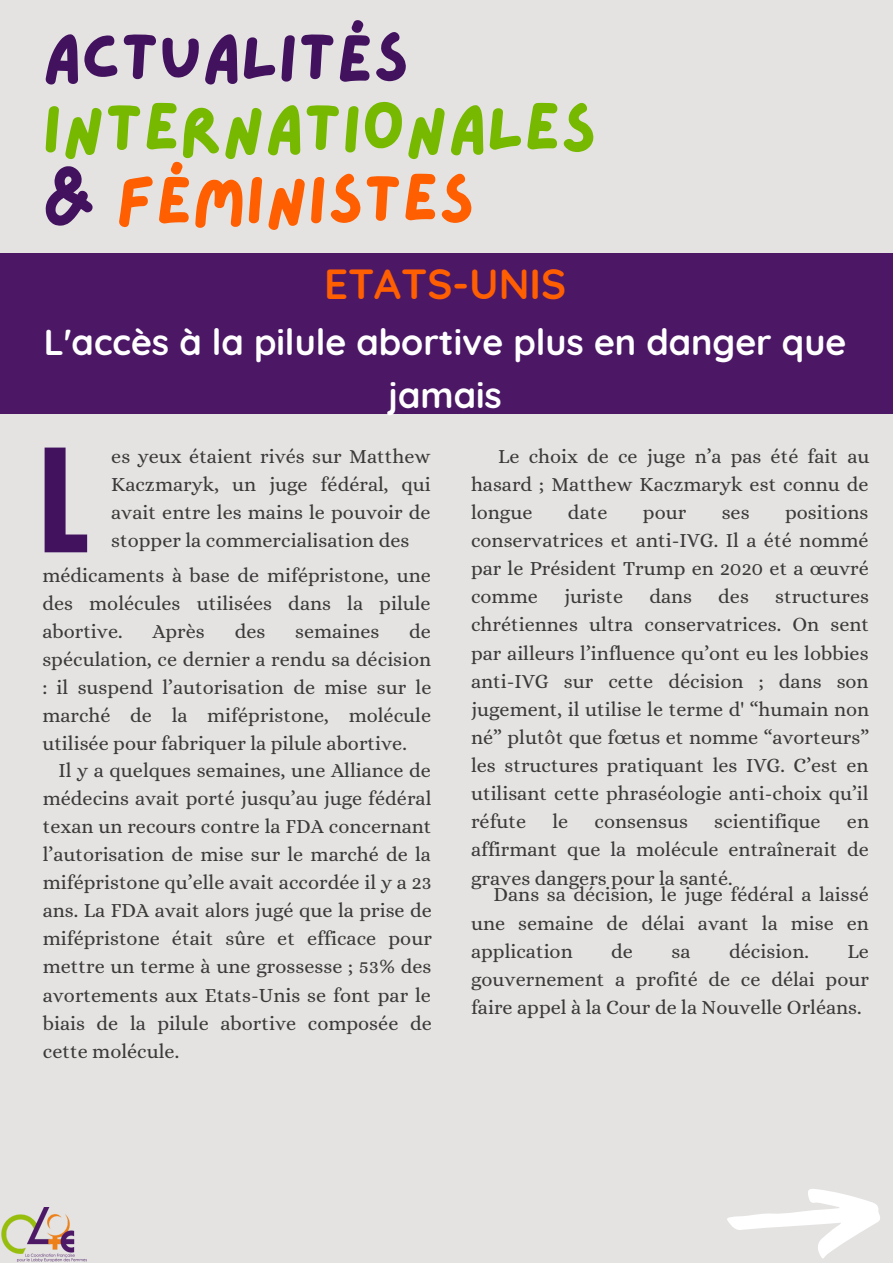
<style>
.page{position:relative;width:893px;height:1264px;background:#fff}
.page>*{position:absolute;margin:0;border:0;box-sizing:border-box;transform-origin:0 0}
.t1{font:121.95px "Anton";color:#43125f}
.t2{font:67.5px/70.8px "Lazydog";letter-spacing:-.005em;color:#76b900}
.t3{font:67.5px "Lazydog";letter-spacing:-.005em;color:#43125f}
.t4{font:700 42px "Quicksand";color:#ff5f00}
.t5{font:700 36px/52.8px "Quicksand";color:#fff;text-align:center}
.t6{font:20.1px/28px "Alice";color:#3b3939;text-align:justify}
.s1{color:#43125f}
.s2{color:#ff5f00}
</style>
<div class="page">
<div style="left:0;top:0;width:892px;height:1262px;background:#e4e3e2"></div>
<img style="left:1px;top:1207px;width:86px;height:54px">
<div style="left:0;top:253px;width:892px;height:161px;background:#4c1866"></div>
<svg style="left:727px;top:1189px;width:153px;height:69px"></svg>
<h2 class="t3" style="left:42px;top:24px;width:368px">ACTUALITÉS</h2>
<h2 class="t2" style="left:42px;top:95px;width:556px">INTERNATIONALES <span class="s1">&amp;</span> <span class="s2">FÉMINISTES</span></h2>
<h3 class="t4" style="left:324px;top:257px;width:244px">ETATS-UNIS</h3>
<h3 class="t5" style="left:44px;top:315px;width:804px">L'accès à la pilule abortive plus en danger que jamais</h3>
<p class="t6" style="left:471px;top:442px;width:400px;text-indent:27px">Le choix de ce juge n’a pas été fait au hasard ; Matthew Kaczmaryk est connu de longue</p>
<h1 class="t1" style="left:40px;top:413px;width:50px">L</h1>
<p class="t6" style="left:111px;top:442px;width:321px">es yeux étaient rivés sur Matthew Kaczmaryk, un juge fédéral, qui avait entre les mains le pouvoir de</p>
<p class="t6" style="left:568px;top:498px;width:41px">date</p>
<p class="t6" style="left:643px;top:498px;width:45px">pour</p>
<p class="t6" style="left:721px;top:498px;width:29px">ses</p>
<p class="t6" style="left:471px;top:498px;width:399px;text-indent:314px">positions conservatrices et anti-IVG. Il a été nommé par le Président Trump en 2020 et a œuvré comme</p>
<p class="t6" style="left:111px;top:526px;width:300px">stopper la commercialisation des</p>
<p class="t6" style="left:42px;top:561px;width:390px">médicaments à base de mifépristone, une des molécules utilisées dans la pilule abortive.</p>
<p class="t6" style="left:564px;top:582px;width:61px">juriste</p>
<p class="t6" style="left:649px;top:582px;width:44px">dans</p>
<p class="t6" style="left:718px;top:582px;width:32px">des</p>
<p class="t6" style="left:471px;top:582px;width:399px;text-indent:304px">structures chrétiennes ultra conservatrices. On sent par ailleurs l’influence qu’ont eu les lobbies anti-IVG sur cette décision ; dans son jugement, il utilise le terme d' “humain non né” plutôt que fœtus et nomme “avorteurs” les structures pratiquant les IVG. C’est en utilisant cette phraséologie anti-choix qu’il réfute</p>
<p class="t6" style="left:42px;top:617px;width:390px;text-indent:367px">de spéculation, ce dernier a rendu sa décision : il suspend l’autorisation de mise sur le marché de la mifépristone, molécule utilisée pour fabriquer la pilule abortive.</p>
<p class="t6" style="left:152px;top:617px;width:54px">Après</p>
<p class="t6" style="left:235px;top:617px;width:32px">des</p>
<p class="t6" style="left:295px;top:617px;width:86px">semaines</p>
<p class="t6" style="left:43px;top:755px;width:390px;text-indent:16px">Il y a quelques semaines, une Alliance de médecins avait porté jusqu’au juge fédéral texan un recours contre la FDA concernant l’autorisation de mise sur le marché de la mifépristone qu’elle avait accordée il y a 23 ans. La FDA avait alors jugé que la prise de mifépristone était sûre et efficace pour mettre un terme à une grossesse ; 53% des avortements aux Etats-Unis se font par le biais de la pilule abortive composée de cette molécule.</p>
<p class="t6" style="left:552px;top:807px;width:17px">le</p>
<p class="t6" style="left:594px;top:807px;width:95px">consensus</p>
<p class="t6" style="left:714px;top:807px;width:108px">scientifique</p>
<p class="t6" style="left:471px;top:807px;width:399px;text-indent:376px">en affirmant que la molécule entraînerait de graves dangers pour la santé.</p>
<p class="t6" style="left:471px;top:880px;width:399px;text-indent:22px">Dans sa décision, le juge fédéral a laissé une semaine de délai avant la mise en application</p>
<p class="t6" style="left:611px;top:936px;width:23px">de</p>
<p class="t6" style="left:671px;top:936px;width:21px">sa</p>
<p class="t6" style="left:729px;top:936px;width:81px">décision.</p>
<p class="t6" style="left:471px;top:936px;width:399px;text-indent:376px">Le gouvernement a profité de ce délai pour faire appel à la Cour de la Nouvelle Orléans.</p>
</div>
